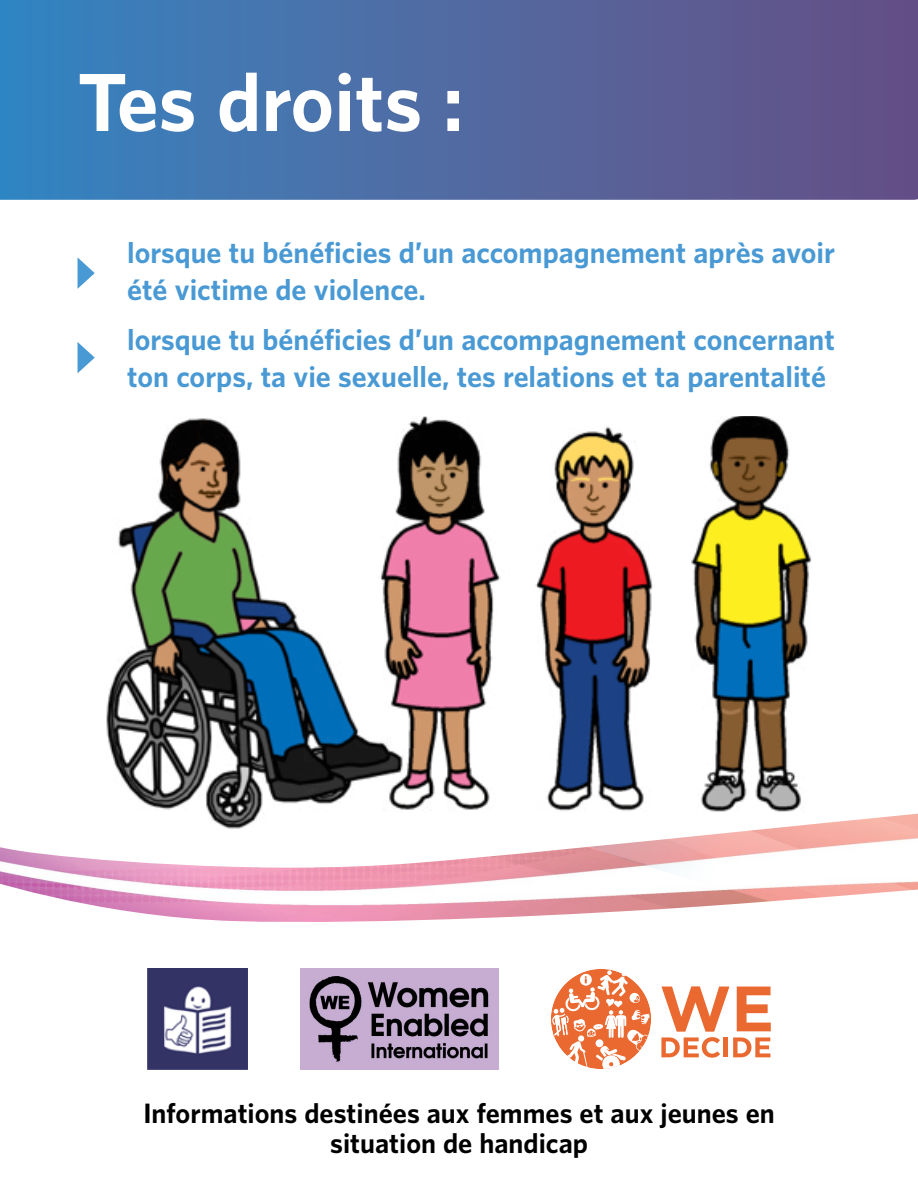
<style>
.page{position:relative;width:918px;height:1188px;background:#fff}
.page>*{position:absolute;margin:0;border:0;box-sizing:border-box;transform-origin:0 0}
.t1{font:700 75px "UNFPA";color:#fff}
.t2{font:700 27px/37.5px "UNFPA";color:#4999d4}
.t3{font:700 25.5px/30.6px "UNFPA";color:#000;text-align:center}
</style>
<div class="page">
<svg style="left:76px;top:902px;width:684px;height:20px"></svg>
<svg style="left:0;top:875px;width:918px;height:27px"></svg>
<svg style="left:0;top:716px;width:918px;height:159px"></svg>
<svg style="left:0;top:0;width:918px;height:200px;background:#4e6aa2"></svg>
<svg style="left:661px;top:986px;width:110px;height:72px"></svg>
<svg style="left:551px;top:970px;width:100px;height:99px"></svg>
<img style="left:301px;top:969px;width:197px;height:100px">
<img style="left:147px;top:969px;width:101px;height:100px">
<svg style="left:78px;top:258px;width:17px;height:31px"></svg>
<svg style="left:78px;top:342px;width:17px;height:31px"></svg>
<img style="left:107px;top:416px;width:704px;height:413px">
<h1 class="t1" style="left:78px;top:52px;width:388px">Tes droits :</h1>
<p class="t2" style="left:127px;top:233px;width:709px">lorsque tu bénéficies d’un accompagnement après avoir été victime de violence.</p>
<p class="t2" style="left:127px;top:320px;width:709px">lorsque tu bénéficies d’un accompagnement concernant ton corps, ta vie sexuelle, tes relations et ta parentalité</p>
<p class="t3" style="left:143px;top:1096px;width:633px">Informations destinées aux femmes et aux jeunes en situation de handicap</p>
</div>
